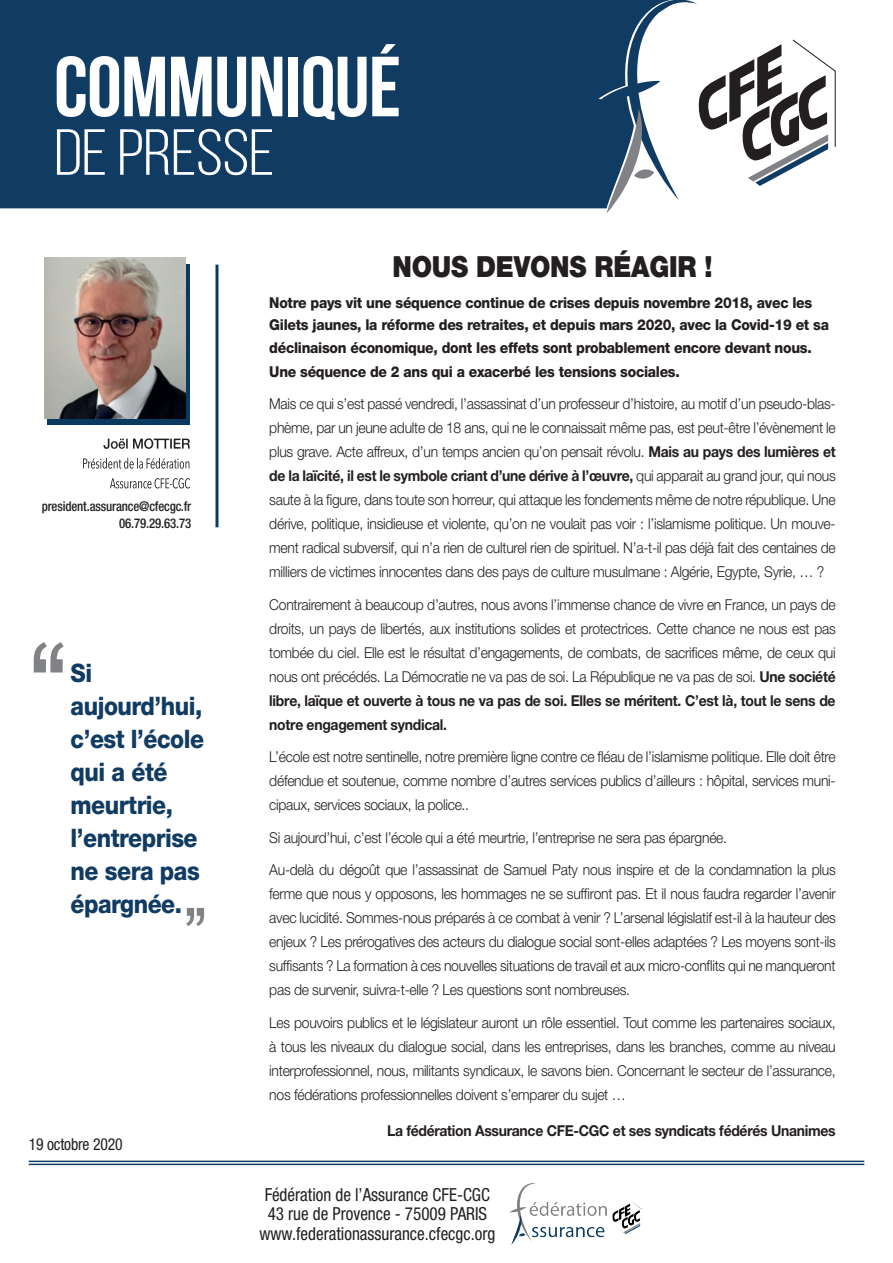
<style>
.page{position:relative;width:893px;height:1263px;background:#fff}
.page>*{position:absolute;margin:0;border:0;box-sizing:border-box;transform-origin:0 0}
.t1{font:700 85.05px "Bebas Neue";letter-spacing:-.01em;color:#fff}
.t2{font:64.95px "Bebas Neue";letter-spacing:-.01em;color:#fff;scale:1.13 1}
.t3{font:900 29.1px "Helvetica Neue LT Pro";letter-spacing:-.01em;color:#231f20;scale:.88 1}
.t4{font:800 25.5px/33px "Helvetica Neue LT Pro";letter-spacing:-.02em;color:#103b62;scale:.9 1}
.t5{font:condensed 18px/19.5px "Helvetica Neue LT Pro";color:#231f20;text-align:center;scale:.95 1}
.t6{font:condensed 16.5px "Helvetica Neue LT Pro";letter-spacing:-.01em;color:#231f20;scale:.95 1}
.t7{font:300 15px/24px "Helvetica Neue LT Pro";letter-spacing:-.02em;color:#231f20;text-align:justify;scale:.93 1}
.t8{font:800 15px/22.5px "Helvetica Neue LT Pro";letter-spacing:-.02em;color:#231f20;scale:.93 1}
.t9{font:700 15px "Helvetica Neue LT Pro";letter-spacing:-.02em;color:#231f20;scale:.93 1}
.t10{font:500 condensed 13.5px/16.5px "Helvetica Neue LT Pro";letter-spacing:-.01em;color:#231f20;text-align:right;scale:.95 1}
.s1{font-weight:700}
</style>
<div class="page">
<svg style="left:110px;top:478px;width:80px;height:10px"></svg>
<svg style="left:83px;top:458px;width:106px;height:11px"></svg>
<svg style="left:103px;top:438px;width:87px;height:11px"></svg>
<svg style="left:48px;top:264px;width:142px;height:160px;background:#1a4261"></svg>
<img style="left:44px;top:257px;width:141px;height:161px">
<hr style="left:215px;top:265px;width:3px;height:262px;background:#0a3a5f">
<svg style="left:34px;top:642px;width:30px;height:30px"></svg>
<svg style="left:186px;top:908px;width:18px;height:18px"></svg>
<div style="left:0;top:0;width:598px;height:208px;background:#103b62"></div>
<svg style="left:598px;top:0;width:238px;height:214px"></svg>
<hr style="left:29px;top:1160px;width:835px;height:2px;background:#103b62">
<hr style="left:29px;top:1163px;width:835px;height:2px;background:#103b62">
<img style="left:510px;top:1183px;width:132px;height:62px">
<h1 class="t1" style="left:54px;top:40px;width:349px">COMMUNIQUÉ</h1>
<h2 class="t2" style="left:54px;top:118px;width:197px">DE PRESSE</h2>
<p class="t10" style="left:42px;top:498px;width:159px">president.assurance@cfecgc.fr<br>06.79.29.63.73</p>
<h3 class="t4" style="left:71px;top:656px;width:150px">Si aujourd’hui, c’est l’école qui a été meurtrie, l’entreprise ne sera pas épargnée.</h3>
<p class="t6" style="left:29px;top:1134px;width:100px">19 octobre 2020</p>
<h3 class="t3" style="left:392px;top:249px;width:365px">NOUS DEVONS RÉAGIR !</h3>
<p class="t8" style="left:269px;top:291px;width:603px">Notre pays vit une séquence continue de crises depuis novembre 2018, avec les<br>Gilets jaunes, la réforme des retraites, et depuis mars 2020, avec la Covid-19 et sa déclinaison économique, dont les effets sont probablement encore devant nous.</p>
<p class="t8" style="left:269px;top:360px;width:443px">Une séquence de 2 ans qui a exacerbé les tensions sociales.</p>
<p class="t7" style="left:269px;top:391px;width:611px">Mais ce qui s’est passé vendredi, l’assassinat d’un professeur d’histoire, au motif d’un pseudo-blas&shy;phème, par un jeune adulte de 18 ans, qui ne le connaissait même pas, est peut-être l’évènement le plus grave. Acte affreux, d’un temps ancien qu’on pensait révolu. <span class="s1">Mais au pays des lumières et de la laïcité, il est le symbole criant d’une dérive à l’œuvre,</span> qui apparait au grand jour, qui nous saute à la figure, dans toute son horreur, qui attaque les fondements même de notre république. Une dérive, politique, insidieuse et violente, qu’on ne voulait pas voir : l’islamisme politique. Un mouve&shy;ment radical subversif, qui n’a rien de culturel rien de spirituel. N’a-t-il pas déjà fait des centaines de milliers de victimes innocentes dans des pays de culture musulmane : Algérie, Egypte, Syrie, … ?</p>
<p class="t7" style="left:269px;top:592px;width:611px">Contrairement à beaucoup d’autres, nous avons l’immense chance de vivre en France, un pays de droits, un pays de libertés, aux institutions solides et protectrices. Cette chance ne nous est pas tombée du ciel. Elle est le résultat d’engagements, de combats, de sacrifices même, de ceux qui nous ont précédés. La Démocratie ne va pas de soi. La République ne va pas de soi. <span class="s1">Une société libre, laïque et ouverte à tous ne va pas de soi. Elles se méritent. C’est là, tout le sens de notre engagement syndical.</span></p>
<p class="t7" style="left:269px;top:744px;width:610px">L’école est notre sentinelle, notre première ligne contre ce fléau de l’islamisme politique. Elle doit être défendue et soutenue, comme nombre d’autres services publics d’ailleurs : hôpital, services muni&shy;cipaux, services sociaux, la police..</p>
<p class="t7" style="left:269px;top:821px;width:610px;line-height:32.5px">Si aujourd’hui, c’est l’école qui a été meurtrie, l’entreprise ne sera pas épargnée.<br>Au-delà du dégoût que l’assassinat de Samuel Paty nous inspire et de la condamnation la plus</p>
<p class="t7" style="left:269px;top:881px;width:611px">ferme que nous y opposons, les hommages ne se suffiront pas. Et il nous faudra regarder l’avenir avec lucidité. Sommes-nous préparés à ce combat à venir ? L’arsenal législatif est-il à la hauteur des enjeux ? Les prérogatives des acteurs du dialogue social sont-elles adaptées ? Les moyens sont-ils suffisants ? La formation à ces nouvelles situations de travail et aux micro-conflits qui ne manqueront pas de survenir, suivra-t-elle ? Les questions sont nombreuses.</p>
<p class="t7" style="left:269px;top:1010px;width:611px">Les pouvoirs publics et le législateur auront un rôle essentiel. Tout comme les partenaires sociaux, à tous les niveaux du dialogue social, dans les entreprises, dans les branches, comme au niveau interprofessionnel, nous, militants syndicaux, le savons bien. Concernant le secteur de l’assurance, nos fédérations professionnelles doivent s’emparer du sujet …</p>
<p class="t9" style="left:387px;top:1122px;width:484px">La fédération Assurance CFE-CGC et ses syndicats fédérés Unanimes</p>
<p class="t5" style="left:259px;top:1184px;width:250px">Fédération de l’Assurance CFE-CGC<br>43 rue de Provence - 75009 PARIS www.federationassurance.cfecgc.org</p>
</div>
